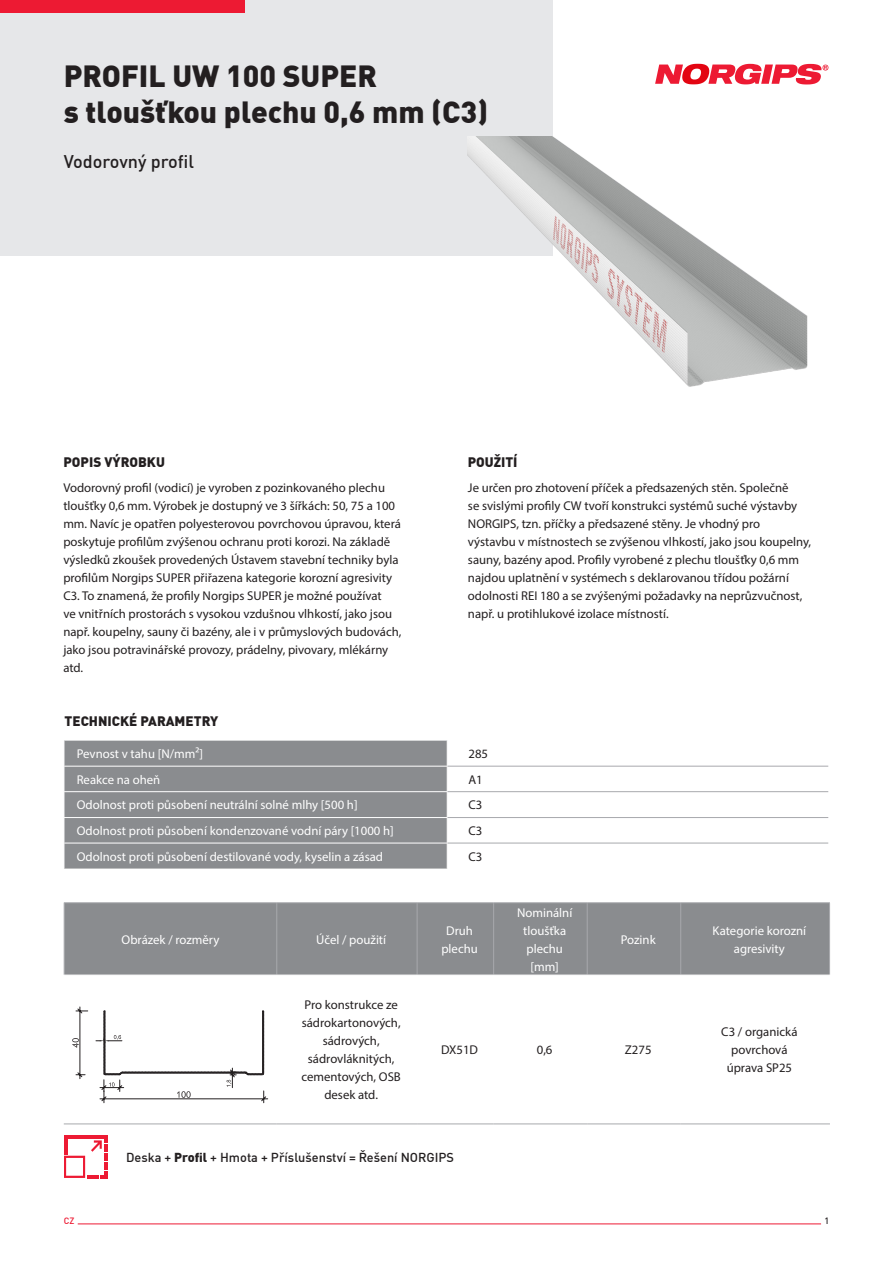
<style>
.page{position:relative;width:893px;height:1263px;background:#fff}
.page>*{position:absolute;margin:0;border:0;box-sizing:border-box;transform-origin:0 0}
.t1{font:900 30px/36px "DIN Offc Pro";color:#231f20}
.t2{font:500 18px "DIN Offc Pro";color:#231f20}
.header_2{font:900 13.5px "DIN Offc Pro";color:#231f20}
.txt_bullet{font:12.75px/18px "Myriad Pro";color:#231f20;text-align:center}
.txt{font:12.75px/18px "Myriad Pro";color:#231f20}
.t3{font:12.75px/18px "Myriad Pro";color:#fff}
.t4{font:500 12.75px "DIN Offc Pro";color:#231f20}
.t5{font:500 9px "DIN Offc Pro";color:#ed1a33}
.t6{font:500 9px "DIN Offc Pro";color:#231f20}
.s1{font-weight:900}
</style>
<div class="page">
<div style="left:0;top:0;width:553px;height:255px;background:#e6e7e9"></div>
<div style="left:0;top:0;width:244px;height:13px;background:#ed1a33"></div>
<svg style="left:655px;top:64px;width:173px;height:20px"></svg>
<hr style="left:78px;top:1223px;width:743px;height:1px;background:#ed1a33">
<svg style="left:64px;top:1135px;width:43px;height:44px"></svg>
<div style="left:65px;top:741px;width:382px;height:127px;background:#8a8c8f"></div>
<hr style="left:64px;top:766px;width:384px;height:1px;background:#fff">
<hr style="left:64px;top:791px;width:384px;height:1px;background:#fff">
<hr style="left:64px;top:817px;width:384px;height:1px;background:#fff">
<hr style="left:64px;top:843px;width:384px;height:1px;background:#fff">
<svg style="left:64px;top:741px;width:1px;height:127px"></svg>
<hr style="left:448px;top:766px;width:380px;height:1px;background:#a8a9ad">
<hr style="left:448px;top:791px;width:380px;height:1px;background:#a8a9ad">
<hr style="left:448px;top:817px;width:380px;height:1px;background:#a8a9ad">
<hr style="left:448px;top:843px;width:380px;height:1px;background:#a8a9ad">
<div style="left:65px;top:903px;width:764px;height:72px;background:#8a8c8f"></div>
<hr style="left:64px;top:902px;width:213px;height:1px;background:#a8a9ad">
<hr style="left:64px;top:903px;width:1px;height:72px;background:#a8a9ad">
<hr style="left:277px;top:902px;width:140px;height:1px;background:#a8a9ad">
<hr style="left:276px;top:903px;width:1px;height:72px;background:#a8a9ad">
<hr style="left:417px;top:902px;width:77px;height:1px;background:#a8a9ad">
<hr style="left:417px;top:903px;width:1px;height:72px;background:#a8a9ad">
<hr style="left:494px;top:902px;width:93px;height:1px;background:#a8a9ad">
<hr style="left:493px;top:903px;width:1px;height:72px;background:#a8a9ad">
<hr style="left:587px;top:902px;width:94px;height:1px;background:#a8a9ad">
<hr style="left:587px;top:903px;width:1px;height:72px;background:#a8a9ad">
<hr style="left:681px;top:902px;width:149px;height:1px;background:#a8a9ad">
<hr style="left:680px;top:903px;width:1px;height:72px;background:#a8a9ad">
<hr style="left:829px;top:903px;width:1px;height:72px;background:#a8a9ad">
<hr style="left:64px;top:1123px;width:213px;height:1px;background:#a8a9ad">
<hr style="left:277px;top:1123px;width:140px;height:1px;background:#a8a9ad">
<hr style="left:417px;top:1123px;width:77px;height:1px;background:#a8a9ad">
<hr style="left:494px;top:1123px;width:93px;height:1px;background:#a8a9ad">
<hr style="left:587px;top:1123px;width:94px;height:1px;background:#a8a9ad">
<hr style="left:681px;top:1123px;width:149px;height:1px;background:#a8a9ad">
<svg style="left:72px;top:1006px;width:16px;height:73px"></svg>
<svg style="left:96px;top:1010px;width:172px;height:93px"></svg>
<img style="left:468px;top:137px;width:340px;height:250px">
<p class="t1" style="left:64px;top:56px;width:426px">PROFIL UW 100 SUPER<br>s tloušťkou plechu 0,6 mm (C3)</p>
<p class="t2" style="left:64px;top:147px;width:132px">Vodorovný profil</p>
<p class="header_2" style="left:63px;top:451px;width:103px">POPIS VÝROBKU</p>
<p class="header_2" style="left:468px;top:451px;width:51px">POUŽITÍ</p>
<p class="txt_bullet" style="left:63px;top:478px;width:340px;text-align:left">Vodorovný profil (vodicí) je vyroben z pozinkovaného plechu tloušťky 0,6 mm. Výrobek je dostupný ve 3 šířkách: 50, 75 a 100 mm. Navíc je opatřen polyesterovou povrchovou úpravou, která poskytuje profilům zvýšenou ochranu proti korozi. Na základě výsledků zkoušek provedených Ústavem stavební techniky byla profilům Norgips SUPER přiřazena kategorie korozní agresivity C3. To znamená, že profily Norgips SUPER je možné používat<br>ve vnitřních prostorách s vysokou vzdušnou vlhkostí, jako jsou např. koupelny, sauny či bazény, ale i v průmyslových budovách, jako jsou potravinářské provozy, prádelny, pivovary, mlékárny atd.</p>
<p class="header_2" style="left:65px;top:710px;width:155px">TECHNICKÉ PARAMETRY</p>
<p class="txt" style="left:468px;top:478px;width:345px">Je určen pro zhotovení příček a předsazených stěn. Společně<br>se svislými profily CW tvoří konstrukci systémů suché výstavby NORGIPS, tzn. příčky a předsazené stěny. Je vhodný pro výstavbu v místnostech se zvýšenou vlhkostí, jako jsou koupelny, sauny, bazény apod. Profily vyrobené z plechu tloušťky 0,6 mm najdou uplatnění v systémech s deklarovanou třídou požární odolnosti REI 180 a se zvýšenými požadavky na neprůzvučnost, např. u protihlukové izolace místností.</p>
<p class="t3" style="left:77px;top:745px;width:128px">Pevnost v tahu [N/mm²]</p>
<p class="txt_bullet" style="left:468px;top:745px;width:21px">285</p>
<p class="t3" style="left:77px;top:770px;width:85px">Reakce na oheň</p>
<p class="txt_bullet" style="left:468px;top:770px;width:16px">A1</p>
<p class="t3" style="left:77px;top:796px;width:282px">Odolnost proti působení neutrální solné mlhy [500 h]</p>
<p class="txt_bullet" style="left:468px;top:796px;width:15px">C3</p>
<p class="t3" style="left:77px;top:822px;width:319px">Odolnost proti působení kondenzované vodní páry [1000 h]</p>
<p class="txt_bullet" style="left:468px;top:822px;width:15px">C3</p>
<p class="t3" style="left:77px;top:847px;width:308px">Odolnost proti působení destilované vody, kyselin a zásad</p>
<p class="txt_bullet" style="left:468px;top:847px;width:15px">C3</p>
<p class="t3" style="left:122px;top:930px;width:99px">Obrázek / rozměry</p>
<p class="t3" style="left:316px;top:930px;width:71px">Účel / použití</p>
<p class="t3" style="left:446px;top:921px;width:28px">Druh</p>
<p class="t3" style="left:441px;top:939px;width:38px">plechu</p>
<p class="t3" style="left:517px;top:903px;width:57px">Nominální</p>
<p class="t3" style="left:523px;top:921px;width:44px">tloušťka plechu</p>
<p class="t3" style="left:530px;top:957px;width:30px">[mm]</p>
<p class="t3" style="left:621px;top:930px;width:36px">Pozink</p>
<p class="txt_bullet" style="left:305px;top:996px;width:95px">Pro konstrukce ze</p>
<p class="txt_bullet" style="left:302px;top:1014px;width:100px">sádrokartonových,</p>
<p class="txt_bullet" style="left:323px;top:1032px;width:58px">sádrových,</p>
<p class="txt_bullet" style="left:308px;top:1050px;width:88px">sádrovláknitých,</p>
<p class="txt_bullet" style="left:301px;top:1068px;width:101px">cementových, OSB</p>
<p class="txt_bullet" style="left:324px;top:1086px;width:55px">desek atd.</p>
<p class="txt_bullet" style="left:441px;top:1041px;width:39px">DX51D</p>
<p class="txt_bullet" style="left:537px;top:1041px;width:17px">0,6</p>
<p class="txt_bullet" style="left:625px;top:1041px;width:28px">Z275</p>
<p class="t4" style="left:126px;top:1147px;width:329px">Deska + <span class="s1">Profil</span> + Hmota + Příslušenství = Řešení NORGIPS</p>
<p class="t3" style="left:713px;top:921px;width:95px">Kategorie korozní</p>
<p class="t3" style="left:734px;top:939px;width:53px">agresivity</p>
<p class="txt_bullet" style="left:721px;top:1023px;width:78px">C3 / organická povrchová</p>
<p class="txt_bullet" style="left:727px;top:1059px;width:67px">úprava SP25</p>
<p class="t5" style="left:64px;top:1214px;width:12px">CZ</p>
<p class="t6" style="left:824px;top:1214px;width:6px">1</p>
</div>
